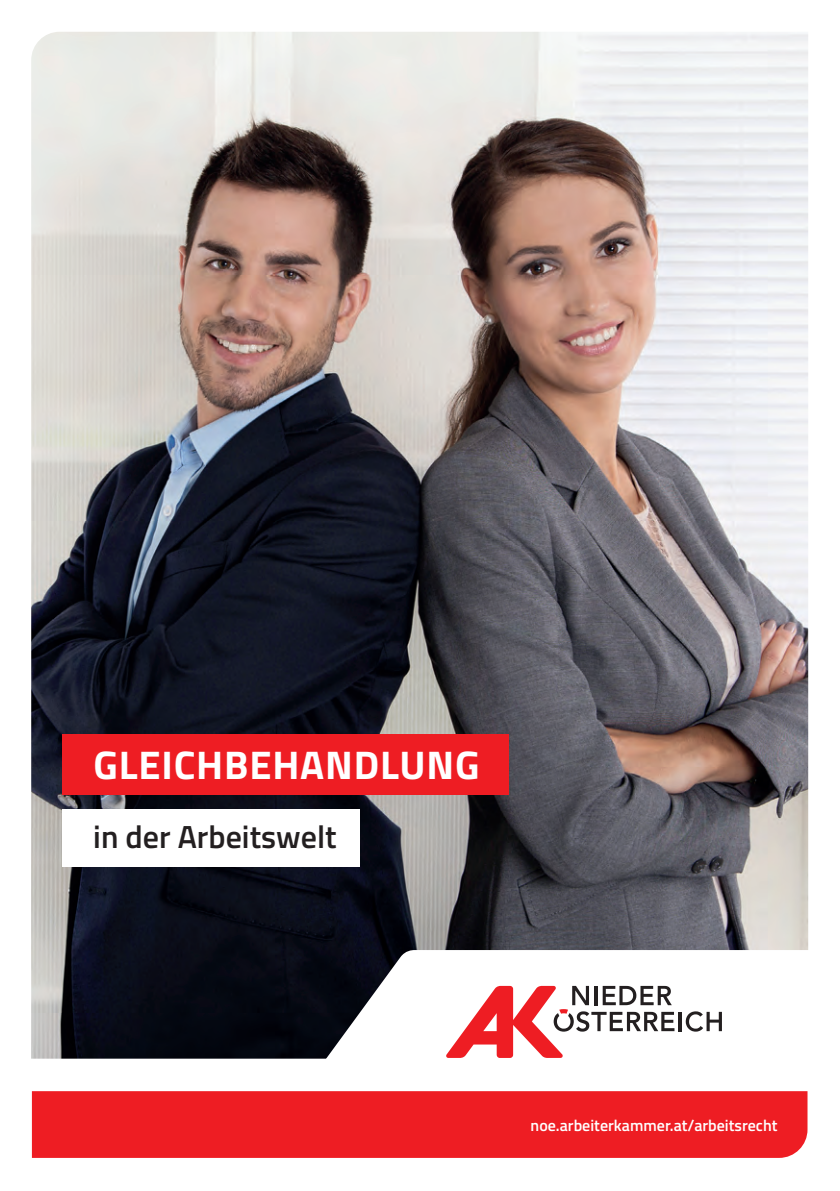
<style>
.page{position:relative;width:840px;height:1191px;background:#fff}
.page>*{position:absolute;margin:0;border:0;box-sizing:border-box;transform-origin:0 0}
.t1{font:700 40px "Titillium";letter-spacing:.02em;color:#fff}
.t2{font:600 32px "Titillium";color:#231f20}
.t3{font:600 16px "Titillium";color:#fff}
</style>
<div class="page">
<img style="left:31px;top:32px;width:776px;height:1026px">
<svg style="left:300px;top:950px;width:508px;height:144px"></svg>
<div style="left:32px;top:1091px;width:775px;height:66px;background:#ee1d23"></div>
<hr style="left:678px;top:1011px;width:3px;height:20px;background:#231f20">
<svg style="left:685px;top:1011px;width:36px;height:20px"></svg>
<svg style="left:445px;top:985px;width:229px;height:73px"></svg>
<div style="left:62px;top:734px;width:446px;height:60px;background:#ee1d23"></div>
<div style="left:62px;top:808px;width:297px;height:58px;background:#fff"></div>
<h1 class="t1" style="left:93px;top:734px;width:387px">GLEICHBEHANDLUNG</h1>
<h2 class="t2" style="left:93px;top:812px;width:245px">in der Arbeitswelt</h2>
<p class="t3" style="left:530px;top:1113px;width:248px">noe.arbeiterkammer.at/arbeitsrecht</p>
</div>
